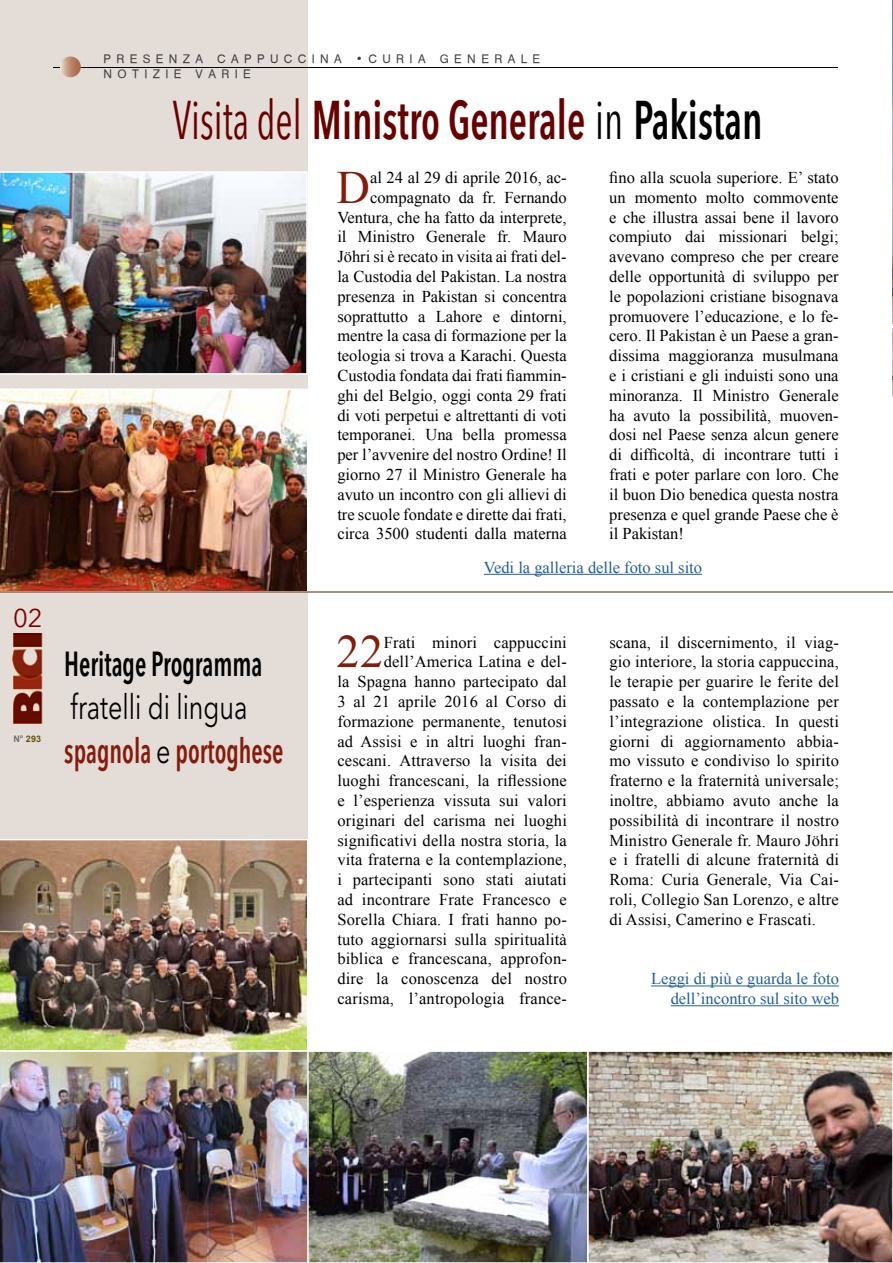
<style>
.page{position:relative;width:893px;height:1263px;background:#fff}
.page>*{position:absolute;margin:0;border:0;box-sizing:border-box;transform-origin:0 0}
.t1{font:600 condensed 54px "Avenir Next LT Pro";color:#680000;scale:.75 1}
.t2{font:46.35px "Times New Roman";color:#851c0b}
.t3{font:600 condensed 34.5px/43.5px "Avenir Next LT Pro";color:#851c0b;scale:.73 1}
.t4{font:600 condensed 34.5px "Avenir Next LT Pro";color:#000;scale:.73 1}
.t5{font:25.5px "Avenir Next LT Pro";color:#7b0000}
.t6{font:16.5px/19.8px "Times New Roman";color:#000;text-align:right}
.t7{font:16.5px/19.8px "Times New Roman";color:#215e9e;text-align:right}
.t8{font:12px/15.1px "Geneva";letter-spacing:.45em;color:#414042}
.t9{font:700 9px "Arial";color:#655217}
.s1{color:#6d6e71}
.s2{font-weight:400}
.s3{font-weight:400;color:#000}
.s4{color:#000}
.s5{font-weight:400;font-stretch:normal;color:#000}
</style>
<div class="page">
<img style="left:892px;top:0;width:1px;height:324px">
<div style="left:0;top:0;width:308px;height:1263px;background:#e4dcd7"></div>
<hr style="left:54px;top:67px;width:784px;height:1px;background:#000">
<svg style="left:60px;top:57px;width:21px;height:20px"></svg>
<img style="left:12px;top:634px;width:31px;height:89px">
<hr style="left:892px;top:328px;width:1px;height:67px;background:#603214">
<hr style="left:651px;top:985px;width:188px;height:1px;background:#215e9e">
<hr style="left:671px;top:1005px;width:168px;height:1px;background:#215e9e">
<img style="left:0;top:839px;width:308px;height:211px">
<img style="left:0;top:1050px;width:307px;height:213px">
<img style="left:310px;top:1053px;width:580px;height:207px">
<div style="left:307px;top:1050px;width:282px;height:213px;border:2px solid #fff"></div>
<div style="left:587px;top:1050px;width:306px;height:213px;border:2px solid #fff"></div>
<img style="left:0;top:171px;width:308px;height:204px">
<img style="left:0;top:388px;width:308px;height:203px">
<hr style="left:484px;top:574px;width:218px;height:1px;background:#215e9e">
<hr style="left:0;top:591px;width:893px;height:1px;background:#603214">
<h3 class="t5" style="left:13px;top:603px;width:31px">02</h3>
<p class="t9" style="left:13px;top:733px;width:29px"><span class="s1">N°</span> 293</p>
<p class="t8" style="left:103px;top:51px;width:438px">PRESENZA CAPPUCCINA •CURIA GENERALE<br>NOTIZIE VARIE</p>
<h1 class="t1" style="left:173px;top:87px;width:788px"><span class="s2">Visita del</span> Ministro Generale <span class="s3">in</span> <span class="s4">Pakistan</span></h1>
<p class="t6" style="left:337px;top:167px;width:231px">al 24 al 29 di aprile 2016, ac&shy;compagnato da fr. Fernando Ventura, che ha fatto da interprete, il Ministro Generale fr. Mauro Jöhri si è recato in visita ai frati del&shy;la Custodia del Pakistan. La nostra presenza in Pakistan si concentra soprattutto a Lahore e dintorni, mentre la casa di formazione per la teologia si trova a Karachi. Questa Custodia fondata dai frati fiammin&shy;ghi del Belgio, oggi conta 29 frati di voti perpetui e altrettanti di voti temporanei. Una bella promessa per l’avvenire del nostro Ordine! Il giorno 27 il Ministro Generale ha avuto un incontro con gli allievi di tre scuole fondate e dirette dai frati, circa 3500 studenti dalla materna</p>
<p class="t6" style="left:609px;top:167px;width:231px;text-align:justify">fino alla scuola superiore. E’ stato un momento molto commovente e che illustra assai bene il lavoro compiuto dai missionari belgi; avevano compreso che per creare delle opportunità di sviluppo per le popolazioni cristiane bisognava promuovere l’educazione, e lo fe&shy;cero. Il Pakistan è un Paese a gran&shy;dissima maggioranza musulmana e i cristiani e gli induisti sono una minoranza. Il Ministro Generale ha avuto la possibilità, muoven&shy;dosi nel Paese senza alcun genere di difficoltà, di incontrare tutti i frati e poter parlare con loro. Che il buon Dio benedica questa nostra presenza e quel grande Paese che è il Pakistan!</p>
<h2 class="t2" style="left:337px;top:156px;width:35px">D</h2>
<h3 class="t4" style="left:64px;top:642px;width:273px">Heritage Programma</h3>
<h3 class="t3" style="left:64px;top:685px;width:302px"><span class="s5">fratelli di lingua </span>spagnola <span class="s5">e</span> portoghese</h3>
<p class="t7" style="left:484px;top:557px;width:220px">Vedi la galleria delle foto sul sito</p>
<h2 class="t2" style="left:336px;top:621px;width:48px">22</h2>
<p class="t6" style="left:337px;top:632px;width:231px">Frati minori cappuccini dell’America Latina e del-<br>la Spagna hanno partecipato dal<br>3 al 21 aprile 2016 al Corso di formazione permanente, tenutosi ad Assisi e in altri luoghi fran&shy;cescani. Attraverso la visita dei luoghi francescani, la riflessione e l’esperienza vissuta sui valori originari del carisma nei luoghi significativi della nostra storia, la vita fraterna e la contemplazione, i partecipanti sono stati aiutati ad incontrare Frate Francesco e<br>Sorella Chiara. I frati hanno po&shy;tuto aggiornarsi sulla spiritualità biblica e francescana, approfon&shy;dire la conoscenza del nostro carisma, l’antropologia france-</p>
<p class="t6" style="left:609px;top:632px;width:231px;text-align:justify">scana, il discernimento, il viag&shy;gio interiore, la storia cappuccina, le terapie per guarire le ferite del passato e la contemplazione per l’integrazione olistica. In questi giorni di aggiornamento abbia&shy;mo vissuto e condiviso lo spirito fraterno e la fraternità universale; inoltre, abbiamo avuto anche la possibilità di incontrare il nostro Ministro Generale fr. Mauro Jöhri e i fratelli di alcune fraternità di Roma: Curia Generale, Via Cai&shy;roli, Collegio San Lorenzo, e altre di Assisi, Camerino e Frascati.</p>
<p class="t7" style="left:651px;top:968px;width:189px">Leggi di più e guarda le foto dell’incontro sul sito web</p>
</div>
